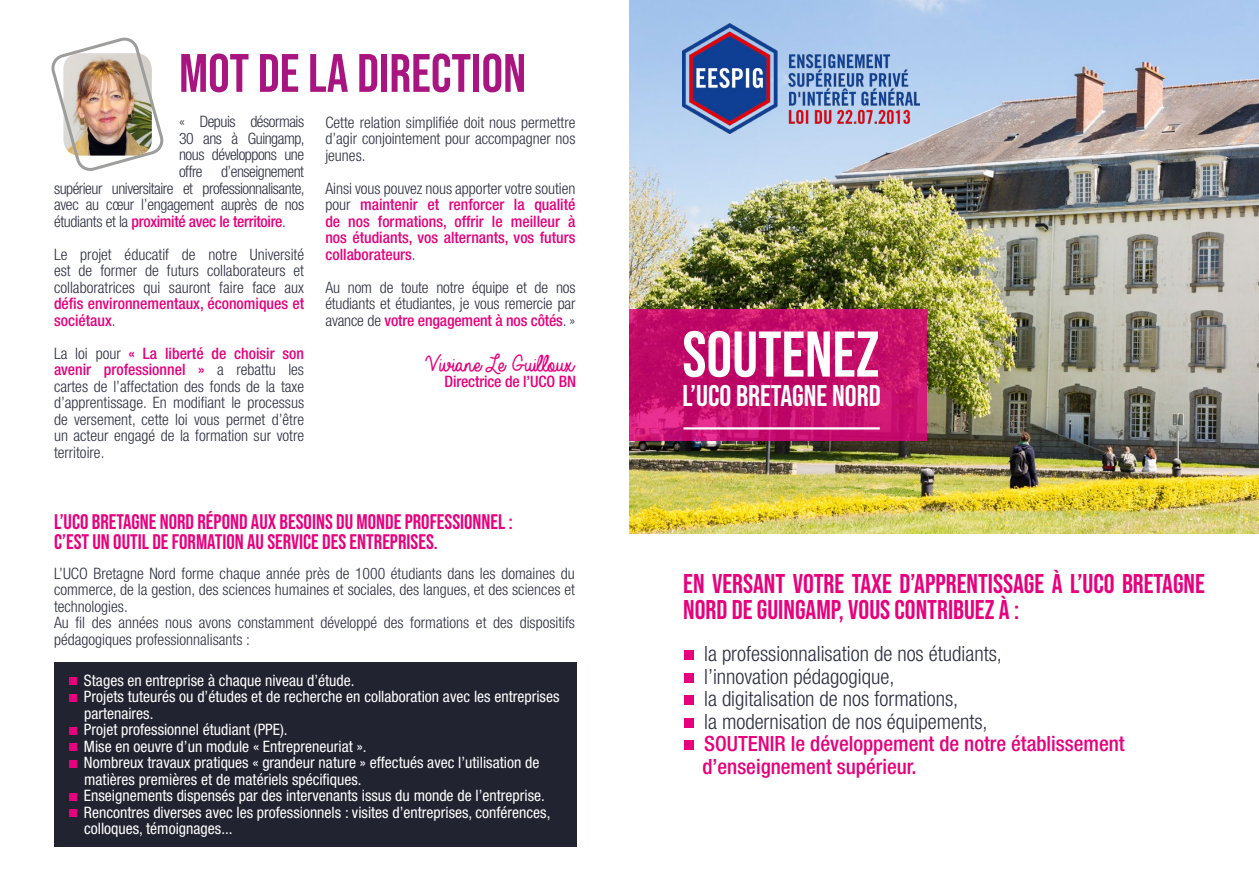
<style>
.page{position:relative;width:1259px;height:893px;background:#fff}
.page>*{position:absolute;margin:0;border:0;box-sizing:border-box;transform-origin:0 0}
.t1{font:64.35px "Bebas Neue";color:#fff}
.t2{font:54px "Bebas Neue";color:#a81580}
.t3{font:29.7px "Bebas Neue";color:#fff}
.t4{font:27px/25.5px "Bebas Neue";color:#e6007d}
.t5{font:24.75px "Always In My Heart";letter-spacing:-.01em;color:#e6007d}
.t6{font:300 condensed 21px/22.5px "Helvetica Neue LT Pro";color:#2c2f41}
.t7{font:21px/19.5px "Bebas Neue";color:#e6007d}
.t8{font:500 condensed 21px/22.5px "Helvetica Neue LT Pro";color:#e6007d}
.t9{font:300 condensed 15.75px/16.5px "Helvetica Neue LT Pro";color:#2c2f41;text-align:justify}
.t10{font:condensed 15.75px/16.5px "Helvetica Neue LT Pro";color:#fff}
.t11{font:500 condensed 15.75px/16.5px "Helvetica Neue LT Pro";color:#e6007d}
.t12{font:300 condensed 15.75px "Helvetica Neue LT Pro";letter-spacing:-.03em;color:#2c2f41}
.t13{font:500 condensed 15.75px "Helvetica Neue LT Pro";letter-spacing:-.02em;color:#e6007d}
.t14{font:300 condensed 15.75px "Helvetica Neue LT Pro";letter-spacing:-.02em;color:#2c2f41}
.s1{font-weight:300;color:#2c2f41}
.s2{font-weight:500;color:#e6007d}
</style>
<div class="page">
<img style="left:629px;top:0;width:630px;height:534px">
<img style="left:52px;top:38px;width:111px;height:133px">
<div style="left:54px;top:662px;width:522px;height:184px;background:#212330"></div>
<div style="left:69px;top:677px;width:7px;height:8px;background:#e6007d"></div>
<div style="left:69px;top:694px;width:7px;height:7px;background:#e6007d"></div>
<div style="left:69px;top:727px;width:7px;height:7px;background:#e6007d"></div>
<div style="left:69px;top:743px;width:7px;height:8px;background:#e6007d"></div>
<div style="left:69px;top:760px;width:7px;height:7px;background:#e6007d"></div>
<div style="left:69px;top:793px;width:7px;height:7px;background:#e6007d"></div>
<div style="left:69px;top:809px;width:7px;height:8px;background:#e6007d"></div>
<svg style="left:629px;top:309px;width:298px;height:132px;background:#c50e6b"></svg>
<hr style="left:683px;top:427px;width:197px;height:3px;background:#fff">
<div style="left:684px;top:651px;width:10px;height:9px;background:#e6007d"></div>
<div style="left:684px;top:673px;width:10px;height:10px;background:#e6007d"></div>
<div style="left:684px;top:696px;width:10px;height:9px;background:#e6007d"></div>
<div style="left:684px;top:718px;width:10px;height:10px;background:#e6007d"></div>
<div style="left:684px;top:741px;width:10px;height:9px;background:#e6007d"></div>
<img style="left:682px;top:24px;width:237px;height:109px">
<h2 class="t2" style="left:179px;top:43px;width:348px">MOT DE LA DIRECTION</h2>
<p class="t12" style="left:179px;top:113px;width:127px">« Depuis désormais</p>
<p class="t12" style="left:179px;top:129px;width:127px">30 ans à Guingamp,</p>
<p class="t12" style="left:179px;top:146px;width:127px">nous développons une</p>
<p class="t12" style="left:179px;top:162px;width:127px">offre d’enseignement</p>
<p class="t12" style="left:54px;top:179px;width:252px">supérieur universitaire et professionnalisante,</p>
<p class="t14" style="left:54px;top:195px;width:252px">avec au cœur l’engagement auprès de nos</p>
<p class="t13" style="left:54px;top:212px;width:233px"><span class="s1">étudiants et la</span> proximité avec le territoire<span class="s1">.</span></p>
<p class="t9" style="left:54px;top:246px;width:252px">Le projet éducatif de notre Université est de former de futurs collaborateurs et collaboratrices qui sauront faire face aux</p>
<p class="t11" style="left:54px;top:295px;width:252px">défis environnementaux, économiques et sociétaux<span class="s1">.</span></p>
<p class="t9" style="left:54px;top:345px;width:252px">La loi pour <span class="s2">« La liberté de choisir son avenir professionnel »</span> a rebattu les cartes de l’affectation des fonds de la taxe d’apprentissage. En modifiant le processus de versement, cette loi vous permet d’être un acteur engagé de la formation sur votre territoire.</p>
<p class="t9" style="left:325px;top:114px;width:252px">Cette relation simplifiée doit nous permettre d’agir conjointement pour accompagner nos jeunes.</p>
<p class="t11" style="left:325px;top:180px;width:252px;text-align:justify"><span class="s1">Ainsi vous pouvez nous apporter votre soutien pour</span> maintenir et renforcer la qualité de nos formations, offrir le meilleur à nos étudiants, vos alternants, vos futurs collaborateurs<span class="s1">.</span></p>
<p class="t9" style="left:325px;top:279px;width:252px">Au nom de toute notre équipe et de nos étudiants et étudiantes, je vous remercie par avance de <span class="s2">votre engagement à nos côtés</span>. »</p>
<h3 class="t5" style="left:421px;top:350px;width:149px">Viviane Le Guilloux</h3>
<p class="t11" style="left:444px;top:373px;width:133px">Directrice de l’UCO BN</p>
<h1 class="t1" style="left:682px;top:318px;width:198px">SOUTENEZ</h1>
<h3 class="t3" style="left:682px;top:379px;width:200px">L’UCO BRETAGNE NORD</h3>
<h3 class="t7" style="left:54px;top:512px;width:460px">L’UCO BRETAGNE NORD RÉPOND AUX BESOINS DU MONDE PROFESSIONNEL :<br>C’EST UN OUTIL DE FORMATION AU SERVICE DES ENTREPRISES.</h3>
<p class="t9" style="left:54px;top:565px;width:522px;text-align:left">L’UCO Bretagne Nord forme chaque année près de 1000 étudiants dans les domaines du commerce, de la gestion, des sciences humaines et sociales, des langues, et des sciences et technologies.<br>Au fil des années nous avons constamment développé des formations et des dispositifs pédagogiques professionnalisants :</p>
<h3 class="t4" style="left:683px;top:571px;width:523px">EN VERSANT VOTRE TAXE D’APPRENTISSAGE À L’UCO BRETAGNE<br>NORD DE GUINGAMP, VOUS CONTRIBUEZ À :</h3>
<p class="t10" style="left:84px;top:672px;width:477px">Stages en entreprise à chaque niveau d’étude.<br>Projets tuteurés ou d’études et de recherche en collaboration avec les entreprises partenaires.<br>Projet professionnel étudiant (PPE).<br>Mise en oeuvre d’un module « Entrepreneuriat ».<br>Nombreux travaux pratiques « grandeur nature » effectués avec l’utilisation de matières premières et de matériels spécifiques.<br>Enseignements dispensés par des intervenants issus du monde de l’entreprise.<br>Rencontres diverses avec les professionnels : visites d’entreprises, conférences, colloques, témoignages...</p>
<h3 class="t6" style="left:704px;top:643px;width:299px">la professionnalisation de nos étudiants, l’innovation pédagogique,<br>la digitalisation de nos formations,<br>la modernisation de nos équipements,</h3>
<h3 class="t8" style="left:702px;top:732px;width:424px">SOUTENIR le développement de notre établissement d’enseignement supérieur.</h3>
</div>
